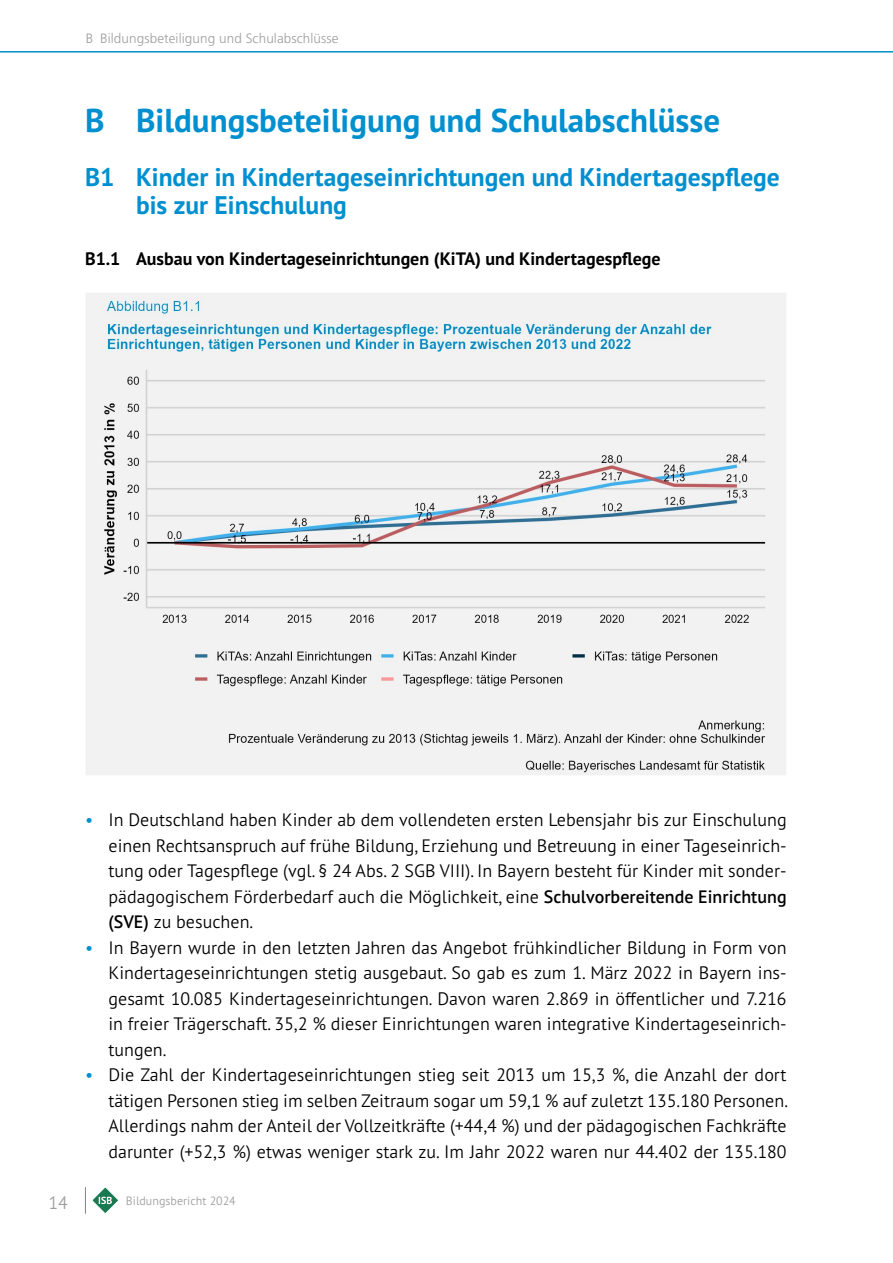
<style>
.page{position:relative;width:893px;height:1263px;background:#fff}
.page>*{position:absolute;margin:0;border:0;box-sizing:border-box;transform-origin:0 0}
.Teaser_1{font:700 33px "PT Sans Pro";color:#008fcf}
.Teaser_2{font:700 25.5px/28.5px "PT Sans Pro";color:#008fcf}
.t1{font:300 18px/25.5px "PT Sans Pro";color:#000;text-align:justify}
.Teaser_3{font:700 18px "PT Sans Pro";color:#000}
.t2{font:300 18px "PT Sans Pro";color:#9c9d9d}
.t3{font:300 13.5px "Frutiger LT Std";letter-spacing:.005em;color:#9c9d9d}
.t4{font:300 12px "PT Sans Pro";color:#9c9d9d}
.s1{color:#008fcf}
.s2{font-weight:600}
</style>
<div class="page">
<hr style="left:0;top:51px;width:893px;height:2px;background:#008fcf">
<svg style="left:85px;top:1187px;width:33px;height:27px"></svg>
<img style="left:86px;top:293px;width:700px;height:482px">
<p class="t3" style="left:86px;top:31px;width:254px">B Bildungsbeteiligung und Schulabschlüsse</p>
<p class="Teaser_1" style="left:85px;top:98px;width:637px">B Bildungsbeteiligung und Schulabschlüsse</p>
<p class="Teaser_2" style="left:136px;top:162px;width:645px;text-indent:-51px">B1 Kinder in Kindertageseinrichtungen und Kindertagespflege bis zur Einschulung</p>
<p class="Teaser_3" style="left:85px;top:247px;width:577px">B1.1 Ausbau von Kindertageseinrichtungen (KiTA) und Kindertagespflege</p>
<p class="t1" style="left:108px;top:807px;width:680px;text-indent:-23px"><span class="s1">•</span> In Deutschland haben Kinder ab dem vollendeten ersten Lebensjahr bis zur Einschulung einen Rechtsanspruch auf frühe Bildung, Erziehung und Betreuung in einer Tageseinrich&shy;tung oder Tagespflege (vgl. § 24 Abs. 2 SGB VIII). In Bayern besteht für Kinder mit sonder&shy;pädagogischem Förderbedarf auch die Möglichkeit, eine <span class="s2">Schulvorbereitende Einrichtung (SVE)</span> zu besuchen.</p>
<p class="t1" style="left:108px;top:934px;width:680px;text-indent:-23px"><span class="s1">•</span> In Bayern wurde in den letzten Jahren das Angebot frühkindlicher Bildung in Form von Kindertageseinrichtungen stetig ausgebaut. So gab es zum 1. März 2022 in Bayern ins&shy;gesamt 10.085 Kindertageseinrichtungen. Davon waren 2.869 in öffentlicher und 7.216 in freier Trägerschaft. 35,2 % dieser Einrichtungen waren integrative Kindertageseinrich&shy;tungen.</p>
<p class="t1" style="left:108px;top:1062px;width:681px;text-indent:-23px"><span class="s1">•</span> Die Zahl der Kindertageseinrichtungen stieg seit 2013 um 15,3 %, die Anzahl der dort tätigen Personen stieg im selben Zeitraum sogar um 59,1 % auf zuletzt 135.180 Personen.<br>Allerdings nahm der Anteil der Vollzeitkräfte (+44,4 %) und der pädagogischen Fachkräfte darunter (+52,3 %) etwas weniger stark zu. Im Jahr 2022 waren nur 44.402 der 135.180</p>
<p class="t2" style="left:49px;top:1191px;width:21px">14</p>
<p class="t4" style="left:126px;top:1193px;width:111px">Bildungsbericht 2024</p>
</div>
